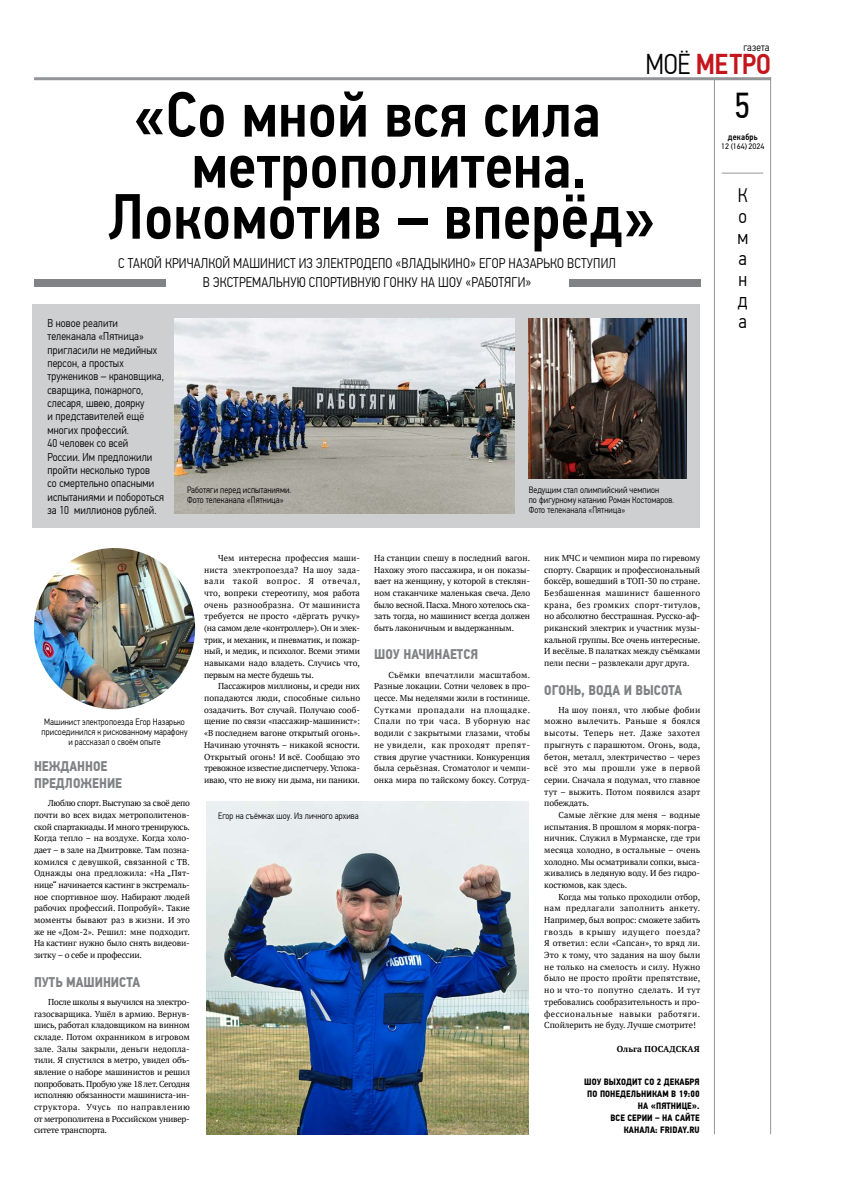
<style>
.page{position:relative;width:842px;height:1191px;background:#fff}
.page>*{position:absolute;margin:0;border:0;box-sizing:border-box;transform-origin:0 0}
.t1{font:500 64px/51px "PF Din Text Cond Pro";letter-spacing:.005em;color:#000;text-align:center}
.t2{font:36px "PF Din Text Cond Pro";color:#000}
.t3{font:500 28.7px "PF Din Text Cond Pro";letter-spacing:-.01em;color:#c4161c}
.t4{font:300 20px/21px "PF Din Text Cond Pro";color:#000;text-align:justify}
.t5{font:300 14px/19px "PF Din Text Cond Pro";letter-spacing:.01em;color:#000;text-align:center}
.t6{font:700 14px/16.8px "PF Din Text Cond Pro";color:#808285}
.t7{font:300 11.4px/13.4px "PF Din Text Cond Pro";letter-spacing:.01em;color:#000}
.t8{font:300 11px "PF Din Text Cond Pro";letter-spacing:.02em;color:#000}
.t9{font:300 9.2px/10px "PF Din Text Cond Pro";letter-spacing:.01em;color:#000}
.t10{font:700 9.2px/12px "PF Din Text Cond Pro";letter-spacing:.01em;color:#000;text-align:right}
.t11{font:500 9px "PF Din Text Cond Pro";letter-spacing:.02em;color:#000}
.t12{font:8.6px/11.7px "PT Serif";letter-spacing:-.01em;color:#000;text-align:justify}
.t13{font:700 8.6px "PT Serif";letter-spacing:.005em;color:#000}
.t14{font:8px "PF Din Text Pro";letter-spacing:-.01em;color:#000}
.s1{font-weight:300;color:#000}
</style>
<div class="page">
<hr style="left:34px;top:77px;width:737px;height:3px;background:#939598">
<hr style="left:714px;top:79px;width:1px;height:1055px;background:#939598">
<hr style="left:770px;top:77px;width:1px;height:1057px;background:#939598">
<hr style="left:722px;top:173px;width:41px;height:1px;background:#939598">
<div style="left:33px;top:305px;width:667px;height:223px;background:#cdcfd1"></div>
<img style="left:175px;top:318px;width:339px;height:196px">
<img style="left:529px;top:318px;width:157px;height:160px">
<img style="left:207px;top:801px;width:322px;height:333px">
<div style="left:34px;top:280px;width:131px;height:7px;background:#808285"></div>
<div style="left:569px;top:280px;width:131px;height:7px;background:#808285"></div>
<img style="left:34px;top:548px;width:161px;height:161px;border-radius:81px">
<p class="t8" style="left:743px;top:41px;width:28px">газета</p>
<h3 class="t3" style="left:645px;top:47px;width:127px"><span class="s1">МОЁ</span> МЕТРО</h3>
<h1 class="t1" style="left:108px;top:90px;width:549px">«Со мной вся сила метрополитена.<br>Локомотив – вперёд»</h1>
<h3 class="t5" style="left:118px;top:254px;width:499px">С ТАКОЙ КРИЧАЛКОЙ МАШИНИСТ ИЗ ЭЛЕКТРОДЕПО «ВЛАДЫКИНО» ЕГОР НАЗАРЬКО ВСТУПИЛ<br>В ЭКСТРЕМАЛЬНУЮ СПОРТИВНУЮ ГОНКУ НА ШОУ «РАБОТЯГИ»</h3>
<p class="t7" style="left:47px;top:316px;width:118px">В новое реалити телеканала «Пятница» пригласили не медийных персон, а простых тружеников – крановщика, сварщика, пожарного, слесаря, швею, доярку<br>и представителей ещё многих профессий.<br>40 человек со всей<br>России. Им предложили пройти несколько туров<br>со смертельно опасными испытаниями и побороться за 10 миллионов рублей.</p>
<p class="t9" style="left:187px;top:484px;width:106px">Работяги перед испытаниями.<br>Фото телеканала «Пятница»</p>
<p class="t9" style="left:529px;top:485px;width:147px">Ведущим стал олимпийский чемпион<br>по фигурному катанию Роман Костомаров.<br>Фото телеканала «Пятница»</p>
<p class="t9" style="left:42px;top:717px;width:147px;text-align:center">Машинист электропоезда Егор Назарько присоединился к рискованному марафону и рассказал о своём опыте</p>
<h3 class="t6" style="left:34px;top:758px;width:90px">НЕЖДАННОЕ<br>ПРЕДЛОЖЕНИЕ</h3>
<p class="t12" style="left:34px;top:797px;width:157px;text-indent:14px">Люблю спорт. Выступаю за своё депо почти во всех видах метрополитенов&shy;ской спартакиады. И много тренируюсь.<br>Когда тепло – на воздухе. Когда холо&shy;дает – в зале на Дмитровке. Там позна&shy;комился с девушкой, связанной с ТВ.<br>Однажды она предложила: «На „Пят&shy;нице“ начинается кастинг в экстремаль&shy;ное спортивное шоу. Набирают людей рабочих профессий. Попробуй». Такие моменты бывают раз в жизни. И это же не «Дом-2». Решил: мне подходит.<br>На кастинг нужно было снять видеови&shy;зитку – о себе и профессии.</p>
<h3 class="t6" style="left:34px;top:973px;width:108px">ПУТЬ МАШИНИСТА</h3>
<p class="t12" style="left:34px;top:995px;width:157px;text-indent:14px">После школы я выучился на электро&shy;газосварщика. Ушёл в армию. Вернув&shy;шись, работал кладовщиком на винном складе. Потом охранником в игровом зале. Залы закрыли, деньги недопла&shy;тили. Я спустился в метро, увидел объ&shy;явление о наборе машинистов и решил попробовать. Пробую уже 18 лет. Сегодня исполняю обязанности машиниста-ин&shy;структора. Учусь по направлению от метрополитена в Российском универ&shy;ситете транспорта.</p>
<p class="t12" style="left:204px;top:552px;width:157px;text-indent:14px">Чем интересна профессия маши&shy;ниста электропоезда? На шоу зада&shy;вали такой вопрос. Я отвечал, что, вопреки стереотипу, моя работа очень разнообразна. От машиниста требуется не просто «дёргать ручку» (на самом деле «контроллер»). Он и элек&shy;трик, и механик, и пневматик, и пожар&shy;ный, и медик, и психолог. Всеми этими навыками надо владеть. Случись что, первым на месте будешь ты.</p>
<p class="t12" style="left:204px;top:680px;width:157px;text-indent:14px">Пассажиров миллионы, и среди них попадаются люди, способные сильно озадачить. Вот случай. Получаю сооб&shy;щение по связи «пассажир-машинист»: «В последнем вагоне открытый огонь».<br>Начинаю уточнять – никакой ясности.<br>Открытый огонь! И всё. Сообщаю это тревожное известие диспетчеру. Успока&shy;иваю, что не вижу ни дыма, ни паники.</p>
<p class="t9" style="left:218px;top:811px;width:142px">Егор на съёмках шоу. Из личного архива</p>
<p class="t12" style="left:374px;top:552px;width:157px">На станции спешу в последний вагон.<br>Нахожу этого пассажира, и он показы&shy;вает на женщину, у которой в стеклян&shy;ном стаканчике маленькая свеча. Дело было весной. Пасха. Много хотелось ска&shy;зать тогда, но машинист всегда должен быть лаконичным и выдержанным.</p>
<h3 class="t6" style="left:374px;top:646px;width:106px">ШОУ НАЧИНАЕТСЯ</h3>
<p class="t12" style="left:374px;top:668px;width:157px;text-indent:14px">Съёмки впечатлили масштабом.<br>Разные локации. Сотни человек в про&shy;цессе. Мы неделями жили в гостинице.<br>Сутками пропадали на площадке.<br>Спали по три часа. В уборную нас водили с закрытыми глазами, чтобы не увидели, как проходят препят&shy;ствия другие участники. Конкуренция была серьёзная. Стоматолог и чемпи&shy;онка мира по тайскому боксу. Сотруд-</p>
<p class="t12" style="left:544px;top:552px;width:157px">ник МЧС и чемпион мира по гиревому спорту. Сварщик и профессиональный боксёр, вошедший в ТОП-30 по стране.<br>Безбашенная машинист башенного крана, без громких спорт-титулов, но абсолютно бесстрашная. Русско-аф&shy;риканский электрик и участник музы&shy;кальной группы. Все очень интересные.<br>И весёлые. В палатках между съёмками пели песни – развлекали друг друга.</p>
<h3 class="t6" style="left:544px;top:681px;width:139px">ОГОНЬ, ВОДА И ВЫСОТА</h3>
<p class="t12" style="left:544px;top:704px;width:157px;text-indent:14px">На шоу понял, что любые фобии можно вылечить. Раньше я боялся высоты. Теперь нет. Даже захотел прыгнуть с парашютом. Огонь, вода, бетон, металл, электричество – через всё это мы прошли уже в первой серии. Сначала я подумал, что главное тут – выжить. Потом появился азарт побеждать.</p>
<p class="t12" style="left:544px;top:809px;width:157px;text-indent:14px">Самые лёгкие для меня – водные испытания. В прошлом я моряк-погра&shy;ничник. Служил в Мурманске, где три месяца холодно, в остальные – очень холодно. Мы осматривали сопки, выса&shy;живались в ледяную воду. И без гидро&shy;костюмов, как здесь.</p>
<p class="t12" style="left:544px;top:890px;width:158px;text-indent:14px">Когда мы только проходили отбор, нам предлагали заполнить анкету.<br>Например, был вопрос: сможете забить гвоздь в крышу идущего поезда?<br>Я ответил: если «Сапсан», то вряд ли.<br>Это к тому, что задания на шоу были не только на смелость и силу. Нужно было не просто пройти препятствие, но и что-то попутно сделать. И тут требовались сообразительность и про&shy;фессиональные навыки работяги.<br>Спойлерить не буду. Лучше смотрите!</p>
<p class="t13" style="left:617px;top:1042px;width:84px">Ольга ПОСАДСКАЯ</p>
<p class="t10" style="left:584px;top:1076px;width:117px">ШОУ ВЫХОДИТ СО 2 ДЕКАБРЯ<br>ПО ПОНЕДЕЛЬНИКАМ В 19:00<br>НА «ПЯТНИЦЕ».<br>ВСЕ СЕРИИ – НА САЙТЕ<br>КАНАЛА: FRIDAY.RU</p>
<h2 class="t2" style="left:735px;top:85px;width:17px">5</h2>
<p class="t11" style="left:728px;top:131px;width:31px">декабрь</p>
<p class="t14" style="left:721px;top:142px;width:45px">12 (164) 2024</p>
<h3 class="t4" style="left:737px;top:185px;width:12px">К о м а н д а</h3>
</div>
